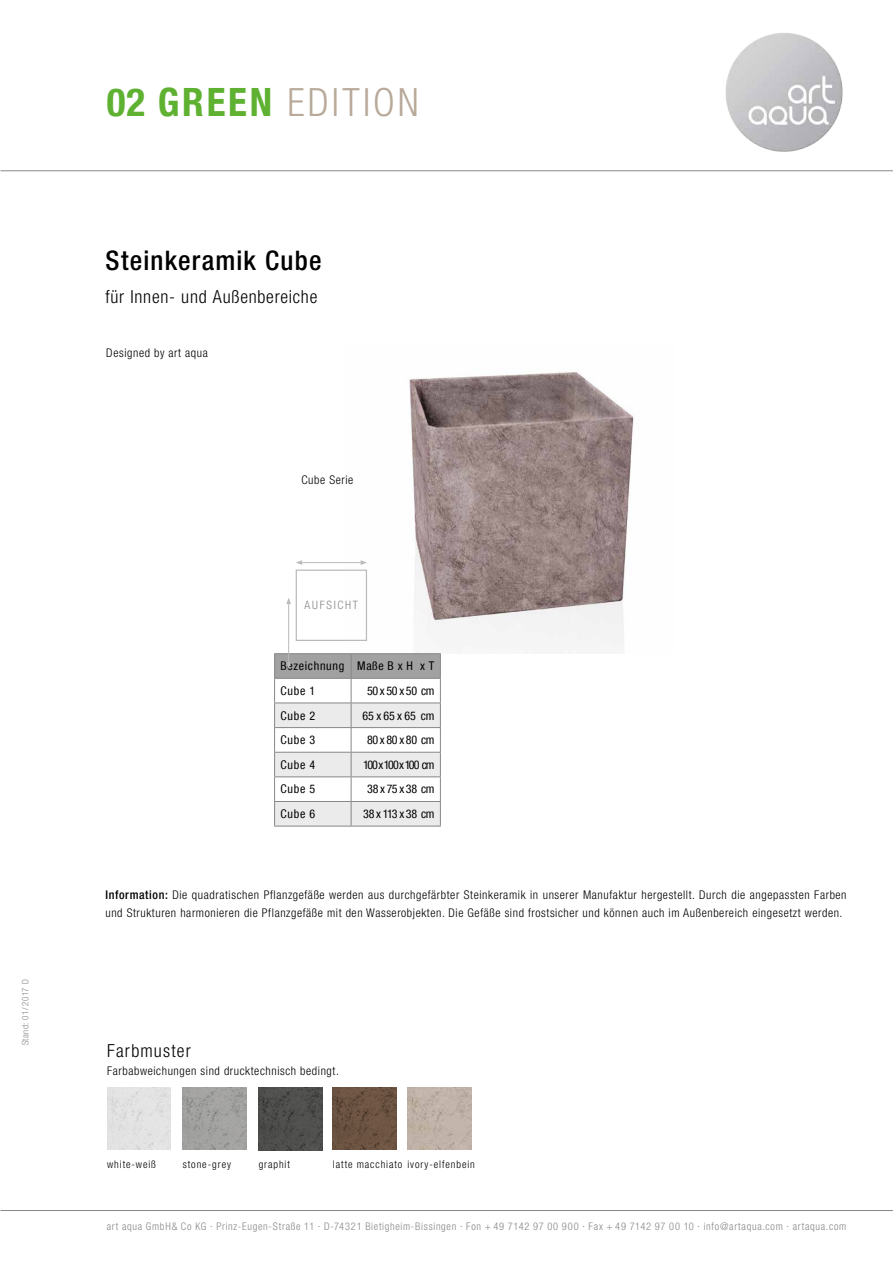
<style>
.page{position:relative;width:893px;height:1263px;background:#fff}
.page>*{position:absolute;margin:0;border:0;box-sizing:border-box;transform-origin:0 0}
.t1{font:700 condensed 39px "Helvetica Neue LT Com";letter-spacing:.07em;color:#5eb131}
.t2{font:500 condensed 27px "Helvetica Neue LT Com";letter-spacing:.045em;color:#000}
.t3{font:300 condensed 18px "Helvetica Neue LT Com";letter-spacing:.045em;color:#000}
.t4{font:300 condensed 18px "Helvetica Neue LT Com";letter-spacing:.065em;color:#000}
.t5{font:300 condensed 12px/18px "Helvetica Neue LT Com";letter-spacing:.05em;color:#000}
.t6{font:condensed 12px/24.6px "Helvetica Neue LT Com";letter-spacing:.05em;color:#000}
.t7{font:condensed 12px "Helvetica Neue LT Com";letter-spacing:-.095em;color:#000}
.t8{font:300 condensed 11.55px "Helvetica Neue LT Com";letter-spacing:.15em;color:#878787}
.t9{font:300 condensed 10.5px "Helvetica Neue LT Com";letter-spacing:.07em;color:#878787}
.t10{font:300 condensed 10.5px "Helvetica Neue LT Com";letter-spacing:.085em;color:#000}
.t11{font:300 condensed 9px "Helvetica Neue LT Com";letter-spacing:.05em;color:#878787}
.s1{font-weight:300;color:#b8a999}
.s2{font-weight:500}
</style>
<div class="page">
<hr style="left:1px;top:171px;width:892px;height:1px;background:#878787">
<hr style="left:1px;top:1210px;width:892px;height:1px;background:#878787">
<img style="left:725px;top:33px;width:118px;height:119px">
<img style="left:345px;top:372px;width:289px;height:278px">
<hr style="left:274px;top:653px;width:77px;height:1px;background:#878787">
<hr style="left:351px;top:653px;width:90px;height:1px;background:#878787">
<hr style="left:274px;top:826px;width:77px;height:1px;background:#878787">
<hr style="left:351px;top:826px;width:90px;height:1px;background:#878787">
<div style="left:296px;top:570px;width:71px;height:71px;border:1px solid #bababa"></div>
<hr style="left:302px;top:562px;width:59px;height:1px;background:#bababa">
<svg style="left:361px;top:560px;width:6px;height:5px"></svg>
<svg style="left:296px;top:560px;width:6px;height:5px"></svg>
<hr style="left:288px;top:604px;width:1px;height:58px;background:#bababa">
<svg style="left:286px;top:598px;width:5px;height:6px"></svg>
<svg style="left:274px;top:654px;width:167px;height:172px"></svg>
<div style="left:107px;top:1087px;width:64px;height:63px;background:#e3e3e3"></div>
<img style="left:333px;top:1088px;width:64px;height:62px">
<img style="left:407px;top:1087px;width:64px;height:63px">
<img style="left:259px;top:1088px;width:63px;height:62px">
<img style="left:183px;top:1087px;width:64px;height:63px">
<p class="t11" style="left:20px;top:1045px;width:68px;rotate:-90deg">Stand: 01/ 2017 D</p>
<h1 class="t1" style="left:107px;top:79px;width:314px">02 GREEN <span class="s1">EDITION</span></h1>
<h2 class="t2" style="left:105px;top:244px;width:218px">Steinkeramik Cube</h2>
<h3 class="t3" style="left:105px;top:286px;width:213px">für Innen- und Außenbereiche</h3>
<p class="t5" style="left:106px;top:344px;width:103px">Designed by art aqua</p>
<p class="t5" style="left:301px;top:471px;width:53px">Cube Serie</p>
<p class="t8" style="left:305px;top:598px;width:55px">AUFSICHT</p>
<p class="t6" style="left:281px;top:654px;width:155px">Bezeichnung Maße B x H x T<br>Cube 1</p>
<p class="t6" style="left:367px;top:678px;width:69px">50 x 50 x 50 cm</p>
<p class="t6" style="left:281px;top:703px;width:36px">Cube 2</p>
<p class="t6" style="left:362px;top:703px;width:73px">65 x 65 x 65 cm</p>
<p class="t6" style="left:281px;top:727px;width:36px">Cube 3</p>
<p class="t6" style="left:367px;top:727px;width:69px">80 x 80 x 80 cm</p>
<p class="t6" style="left:281px;top:752px;width:36px">Cube 4</p>
<p class="t7" style="left:363px;top:757px;width:73px">100 x 100 x 100 cm</p>
<p class="t6" style="left:281px;top:777px;width:36px">Cube 5</p>
<p class="t6" style="left:367px;top:777px;width:69px">38 x 75 x 38 cm</p>
<p class="t6" style="left:281px;top:801px;width:36px">Cube 6</p>
<p class="t6" style="left:363px;top:801px;width:73px">38 x 113 x 38 cm</p>
<p class="t5" style="left:105px;top:886px;width:743px"><span class="s2">Information:</span> Die quadratischen Pflanzgefäße werden aus durchgefärbter Steinkeramik in unserer Manufaktur hergestellt. Durch die angepassten Farben und Strukturen harmonieren die Pflanzgefäße mit den Wasserobjekten. Die Gefäße sind frostsicher und können auch im Außenbereich eingesetzt werden.</p>
<h3 class="t4" style="left:107px;top:1040px;width:85px">Farbmuster</h3>
<p class="t5" style="left:107px;top:1062px;width:233px">Farbabweichungen sind drucktechnisch bedingt.</p>
<p class="t10" style="left:107px;top:1158px;width:50px">white-weiß</p>
<p class="t10" style="left:183px;top:1158px;width:50px">stone-grey</p>
<p class="t10" style="left:259px;top:1159px;width:33px">graphit</p>
<p class="t10" style="left:333px;top:1158px;width:143px">latte macchiato ivory-elfenbein</p>
<p class="t9" style="left:107px;top:1220px;width:741px">art aqua GmbH&amp; Co KG · Prinz-Eugen-Straße 11 · D-74321 Bietigheim-Bissingen · Fon + 49 7142 97 00 900 · Fax + 49 7142 97 00 10 · info@artaqua.com · artaqua.com</p>
</div>
